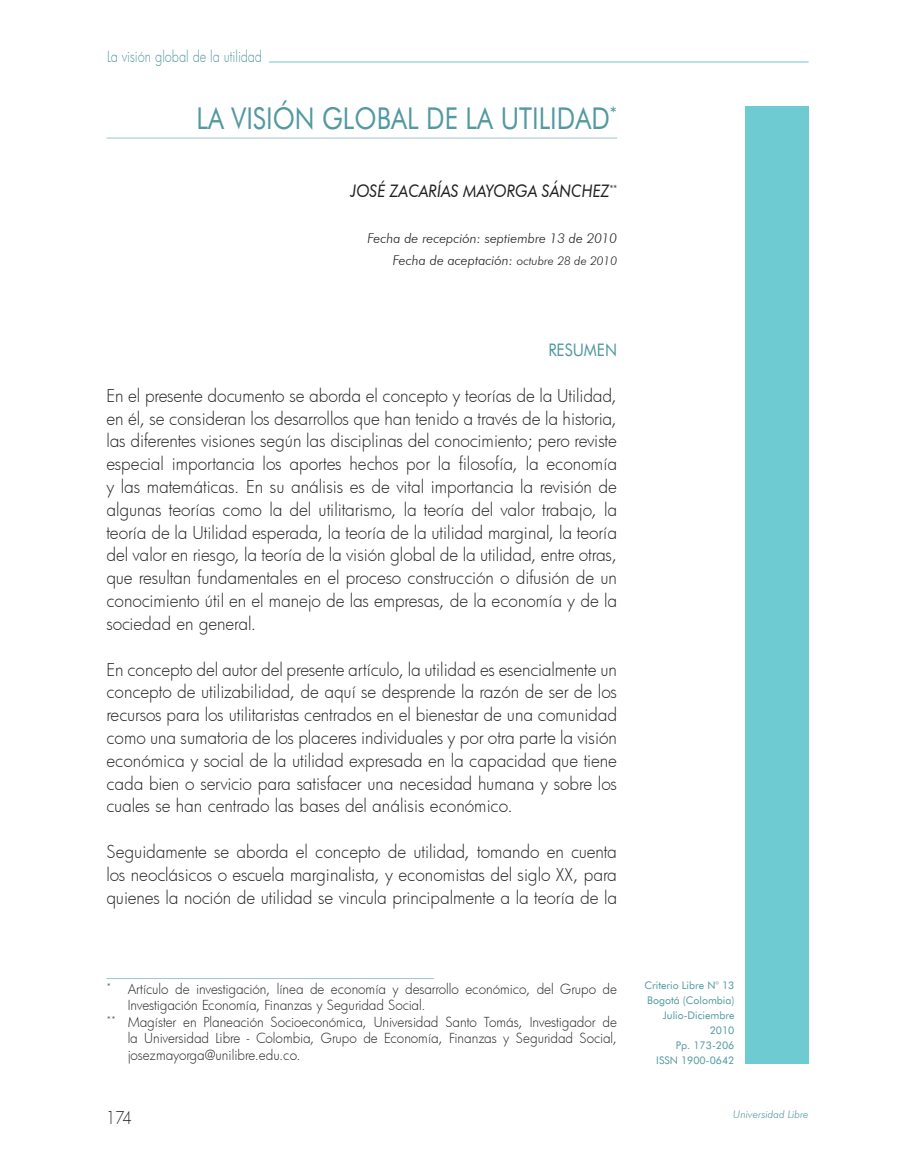
<style>
.page{position:relative;width:915px;height:1170px;background:#fff}
.page>*{position:absolute;margin:0;border:0;box-sizing:border-box;transform-origin:0 0}
.t1{font:30px "Futura BT";color:#5299a0;scale:.85 1}
.t2{font:300 17.25px/22.8px "Futura";letter-spacing:-.005em;color:#231f20;text-align:justify}
.t3{font:italic 17.25px "Futura BT";color:#231f20;scale:.9 1}
.t4{font:17.25px "Futura BT";color:#5299a0;scale:.9 1}
.t5{font:300 17.25px "Futura";letter-spacing:-.005em;color:#231f20;scale:.85 1}
.t6{font:300 15px "Futura";color:#5299a0;scale:.85 1}
.t7{font:300 13.5px "Futura";letter-spacing:-.005em;color:#231f20}
.t8{font:italic 300 13.5px/22.5px "Futura BT";color:#231f20;text-align:right}
.t9{font:10.5px/15px "Futura BT";color:#5299a0;text-align:right}
.t10{font:italic 300 10.5px "Futura BT";color:#5299a0}
.s1{font-size:12px}
</style>
<div class="page">
<div style="left:744px;top:106px;width:64px;height:957px;background:#6fcbd2"></div>
<hr style="left:269px;top:62px;width:539px;height:1px;background:#6fcbd2">
<hr style="left:106px;top:138px;width:511px;height:1px;background:#a1c6ca">
<hr style="left:106px;top:978px;width:328px;height:1px;background:#a1c6ca">
<p class="t6" style="left:107px;top:46px;width:184px">La visión global de la utilidad</p>
<h1 class="t1" style="left:196px;top:100px;width:496px">LA VISIÓN GLOBAL DE LA UTILIDAD<sup>*</sup></h1>
<p class="t3" style="left:350px;top:181px;width:297px">JOSÉ ZACARÍAS MAYORGA SÁNCHEZ<sup>**</sup></p>
<p class="t8" style="left:367px;top:226px;width:251px">Fecha de recepción: septiembre 13 de 2010<br>Fecha de aceptación: <span class="s1">octubre 28 de 2010</span></p>
<p class="t4" style="left:548px;top:339px;width:65px">Resumen</p>
<p class="t2" style="left:106px;top:383px;width:512px">En el presente documento se aborda el concepto y teorías de la Utilidad, en él, se consideran los desarrollos que han tenido a través de la historia, las diferentes visiones según las disciplinas del conocimiento; pero reviste especial importancia los aportes hechos por la filosofía, la economía y las matemáticas. En su análisis es de vital importancia la revisión de algunas teorías como la del utilitarismo, la teoría del valor trabajo, la teoría de la Utilidad esperada, la teoría de la utilidad marginal, la teoría del valor en riesgo, la teoría de la visión global de la utilidad, entre otras, que resultan fundamentales en el proceso construcción o difusión de un conocimiento útil en el manejo de las empresas, de la economía y de la sociedad en general.</p>
<p class="t2" style="left:106px;top:657px;width:512px">En concepto del autor del presente artículo, la utilidad es esencialmente un concepto de utilizabilidad, de aquí se desprende la razón de ser de los recursos para los utilitaristas centrados en el bienestar de una comunidad como una sumatoria de los placeres individuales y por otra parte la visión económica y social de la utilidad expresada en la capacidad que tiene cada bien o servicio para satisfacer una necesidad humana y sobre los cuales se han centrado las bases del análisis económico.</p>
<p class="t2" style="left:106px;top:840px;width:512px">Seguidamente se aborda el concepto de utilidad, tomando en cuenta los neoclásicos o escuela marginalista, y economistas del siglo XX, para quienes la noción de utilidad se vincula principalmente a la teoría de la</p>
<p class="t7" style="left:106px;top:979px;width:512px"><sup>*</sup> Artículo de investigación, línea de economía y desarrollo económico, del Grupo de</p>
<p class="t7" style="left:128px;top:996px;width:299px">Investigación Economía, Finanzas y Seguridad Social.</p>
<p class="t7" style="left:106px;top:1012px;width:512px"><sup>**</sup> Magíster en Planeación Socioeconómica, Universidad Santo Tomás, Investigador de</p>
<p class="t7" style="left:128px;top:1029px;width:490px">la Universidad Libre - Colombia, Grupo de Economía, Finanzas y Seguridad Social,</p>
<p class="t7" style="left:128px;top:1045px;width:174px">josezmayorga@unilibre.edu.co.</p>
<p class="t9" style="left:644px;top:977px;width:91px">Criterio Libre N° 13<br>Bogotá (Colombia)<br>Julio-Diciembre<br>2010<br>Pp. 173-206<br>ISSN 1900-0642</p>
<p class="t5" style="left:106px;top:1105px;width:31px">174</p>
<p class="t10" style="left:733px;top:1108px;width:77px">Universidad Libre</p>
</div>
